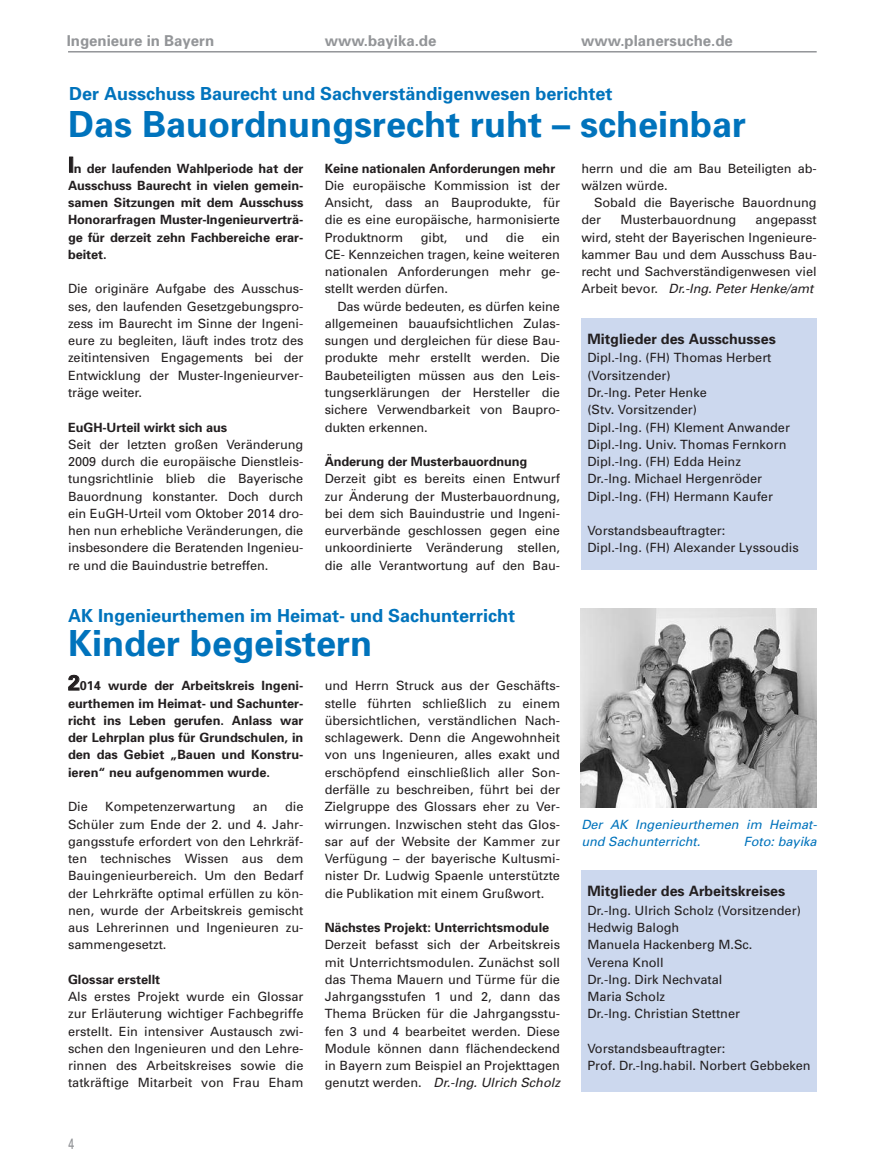
<style>
.page{position:relative;width:872px;height:1170px;background:#fff}
.page>*{position:absolute;margin:0;border:0;box-sizing:border-box;transform-origin:0 0}
.t1{font:700 36px "Univers";color:#0073bc}
.t2{font:700 18px "Univers";color:#0073bc}
.t3{font:700 15px "Univers";color:#939598}
.t4{font:15px "Univers";color:#939598;scale:.8 1}
.t5{font:700 14.25px "Univers";color:#231f20}
.t6{font:12.75px/17.2px "Univers";color:#231f20;text-align:justify}
.t7{font:700 12.75px/17.2px "Univers";letter-spacing:-.005em;color:#231f20;text-align:justify}
.t8{font:italic 12.75px/17.2px "Univers";color:#0073bc}
.s1{font-size:21px}
.s2{font-style:italic}
</style>
<div class="page">
<hr style="left:68px;top:51px;width:748px;height:2px;background:#939598">
<img style="left:581px;top:608px;width:235px;height:199px">
<div style="left:581px;top:870px;width:235px;height:221px;background:#ccd8ee"></div>
<div style="left:581px;top:318px;width:235px;height:251px;background:#ccd8ee"></div>
<p class="t3" style="left:67px;top:35px;width:149px">Ingenieure in Bayern</p>
<p class="t3" style="left:325px;top:35px;width:113px">www.bayika.de</p>
<p class="t3" style="left:581px;top:35px;width:153px">www.planersuche.de</p>
<h2 class="t2" style="left:69px;top:87px;width:545px">Der Ausschuss Baurecht und Sachverständigenwesen berichtet</h2>
<h1 class="t1" style="left:68px;top:111px;width:679px">Das Bauordnungsrecht ruht – scheinbar</h1>
<p class="t7" style="left:68px;top:160px;width:237px"><span class="s1">I</span>n der laufenden Wahlperiode hat der Ausschuss Baurecht in vielen gemein&shy;samen Sitzungen mit dem Ausschuss Honorarfragen Muster-Ingenieurverträ&shy;ge für derzeit zehn Fachbereiche erar&shy;beitet.</p>
<p class="t6" style="left:68px;top:281px;width:237px">Die originäre Aufgabe des Ausschus&shy;ses, den laufenden Gesetzgebungspro&shy;zess im Baurecht im Sinne der Ingeni&shy;eure zu begleiten, läuft indes trotz des zeitintensiven Engagements bei der Entwicklung der Muster-Ingenieurver&shy;träge weiter.</p>
<p class="t7" style="left:68px;top:419px;width:161px">EuGH-Urteil wirkt sich aus</p>
<p class="t6" style="left:68px;top:436px;width:237px">Seit der letzten großen Veränderung 2009 durch die europäische Dienstleis&shy;tungsrichtlinie blieb die Bayerische Bauordnung konstanter. Doch durch ein EuGH-Urteil vom Oktober 2014 dro&shy;hen nun erhebliche Veränderungen, die insbesondere die Beratenden Ingenieu&shy;re und die Bauindustrie betreffen.</p>
<p class="t7" style="left:325px;top:160px;width:232px">Keine nationalen Anforderungen mehr</p>
<p class="t6" style="left:325px;top:178px;width:237px">Die europäische Kommission ist der Ansicht, dass an Bauprodukte, für die es eine europäische, harmonisierte Produktnorm</p>
<p class="t6" style="left:581px;top:160px;width:237px">herrn und die am Bau Beteiligten ab&shy;wälzen würde.</p>
<p class="t6" style="left:581px;top:195px;width:237px;text-indent:13px">Sobald die Bayerische Bauordnung der</p>
<p class="t6" style="left:620px;top:212px;width:117px">Musterbauordnung</p>
<p class="t6" style="left:581px;top:212px;width:237px;text-indent:174px">angepasst wird, steht der Bayerischen Ingenieure&shy;kammer Bau und dem Ausschuss Bau&shy;recht und Sachverständigenwesen viel Arbeit bevor. <span class="s2">Dr.-Ing. Peter Henke/amt</span></p>
<p class="t6" style="left:325px;top:229px;width:237px;text-indent:217px">ein CE- Kennzeichen tragen, keine weiteren nationalen Anforderungen mehr ge&shy;stellt werden dürfen.</p>
<p class="t6" style="left:325px;top:298px;width:237px;text-indent:13px">Das würde bedeuten, es dürfen keine allgemeinen bauaufsichtlichen Zulas&shy;sungen und dergleichen für diese Bau&shy;produkte mehr erstellt werden. Die Baubeteiligten müssen aus den Leis&shy;tungserklärungen der Hersteller die sichere Verwendbarkeit von Baupro&shy;dukten erkennen.</p>
<p class="t7" style="left:325px;top:454px;width:204px">Änderung der Musterbauordnung</p>
<p class="t6" style="left:325px;top:471px;width:237px">Derzeit gibt es bereits einen Entwurf zur Änderung der Musterbauordnung, bei dem sich Bauindustrie und Ingeni&shy;eurverbände geschlossen gegen eine unkoordinierte Veränderung stellen, die alle Verantwortung auf den Bau-</p>
<p class="t6" style="left:421px;top:229px;width:28px">gibt,</p>
<p class="t6" style="left:465px;top:229px;width:25px">und</p>
<p class="t6" style="left:506px;top:229px;width:20px">die</p>
<p class="t5" style="left:587px;top:333px;width:190px">Mitglieder des Ausschusses</p>
<p class="t6" style="left:587px;top:350px;width:204px;text-align:left">Dipl.-Ing. (FH) Thomas Herbert (Vorsitzender)<br>Dr.-Ing. Peter Henke<br>(Stv. Vorsitzender)<br>Dipl.-Ing. (FH) Klement Anwander<br>Dipl.-Ing. Univ. Thomas Fernkorn<br>Dipl.-Ing. (FH) Edda Heinz<br>Dr.-Ing. Michael Hergenröder<br>Dipl.-Ing. (FH) Hermann Kaufer</p>
<p class="t6" style="left:587px;top:523px;width:213px">Vorstandsbeauftragter:<br>Dipl.-Ing. (FH) Alexander Lyssoudis</p>
<h2 class="t2" style="left:68px;top:608px;width:449px">AK Ingenieurthemen im Heimat- und Sachunterricht</h2>
<h1 class="t1" style="left:68px;top:629px;width:306px">Kinder begeistern</h1>
<p class="t6" style="left:325px;top:678px;width:237px">und Herrn Struck aus der Geschäfts&shy;stelle führten schließlich zu einem übersichtlichen, verständlichen Nach&shy;schlagewerk. Denn die Angewohnheit von uns Ingenieuren, alles exakt und erschöpfend einschließlich aller Son&shy;derfälle zu beschreiben, führt bei der Zielgruppe des Glossars eher zu Ver&shy;wirrungen. Inzwischen steht das Glos&shy;sar auf der Website der Kammer zur Verfügung – der bayerische Kultusmi&shy;nister Dr. Ludwig Spaenle unterstützte die Publikation mit einem Grußwort.</p>
<p class="t7" style="left:325px;top:919px;width:226px">Nächstes Projekt: Unterrichtsmodule</p>
<p class="t6" style="left:325px;top:937px;width:237px">Derzeit befasst sich der Arbeitskreis mit Unterrichtsmodulen. Zunächst soll das Thema Mauern und Türme für die Jahrgangsstufen 1 und 2, dann das Thema Brücken für die Jahrgangsstu&shy;fen 3 und 4 bearbeitet werden. Diese Module können dann flächendeckend in Bayern zum Beispiel an Projekttagen genutzt werden. <span class="s2">Dr.-Ing. Ulrich Scholz</span></p>
<p class="t7" style="left:68px;top:678px;width:237px"><span class="s1">2</span>014 wurde der Arbeitskreis Ingeni&shy;eurthemen im Heimat- und Sachunter&shy;richt ins Leben gerufen. Anlass war der Lehrplan plus für Grundschulen, in den das Gebiet „Bauen und Konstru&shy;ieren“ neu aufgenommen wurde.</p>
<p class="t6" style="left:68px;top:799px;width:21px">Die</p>
<p class="t6" style="left:105px;top:799px;width:132px">Kompetenzerwartung</p>
<p class="t6" style="left:253px;top:799px;width:16px">an</p>
<p class="t6" style="left:68px;top:799px;width:237px;text-indent:217px">die Schüler zum Ende der 2. und 4. Jahr&shy;gangsstufe erfordert von den Lehrkräf&shy;ten technisches Wissen aus dem Bauingenieurbereich. Um den Bedarf der Lehrkräfte optimal erfüllen zu kön&shy;nen, wurde der Arbeitskreis gemischt aus Lehrerinnen und Ingenieuren zu&shy;sammengesetzt.</p>
<p class="t7" style="left:68px;top:971px;width:94px">Glossar erstellt</p>
<p class="t6" style="left:68px;top:988px;width:237px">Als erstes Projekt wurde ein Glossar zur Erläuterung wichtiger Fachbegriffe erstellt. Ein intensiver Austausch zwi&shy;schen den Ingenieuren und den Lehre&shy;rinnen des Arbeitskreises sowie die tatkräftige Mitarbeit von Frau Eham</p>
<p class="t4" style="left:68px;top:1137px;width:10px">4</p>
<p class="t8" style="left:581px;top:816px;width:237px">Der AK Ingenieurthemen im Heimat&shy;und Sachunterricht.</p>
<p class="t8" style="left:743px;top:833px;width:74px">Foto: bayika</p>
<p class="t5" style="left:587px;top:885px;width:199px">Mitglieder des Arbeitskreises</p>
<p class="t6" style="left:587px;top:902px;width:215px;text-align:left">Dr.-Ing. Ulrich Scholz (Vorsitzender)<br>Hedwig Balogh<br>Manuela Hackenberg M.Sc.<br>Verena Knoll<br>Dr.-Ing. Dirk Nechvatal<br>Maria Scholz<br>Dr.-Ing. Christian Stettner</p>
<p class="t6" style="left:587px;top:1040px;width:225px">Vorstandsbeauftragter:<br>Prof. Dr.-Ing.habil. Norbert Gebbeken</p>
</div>
